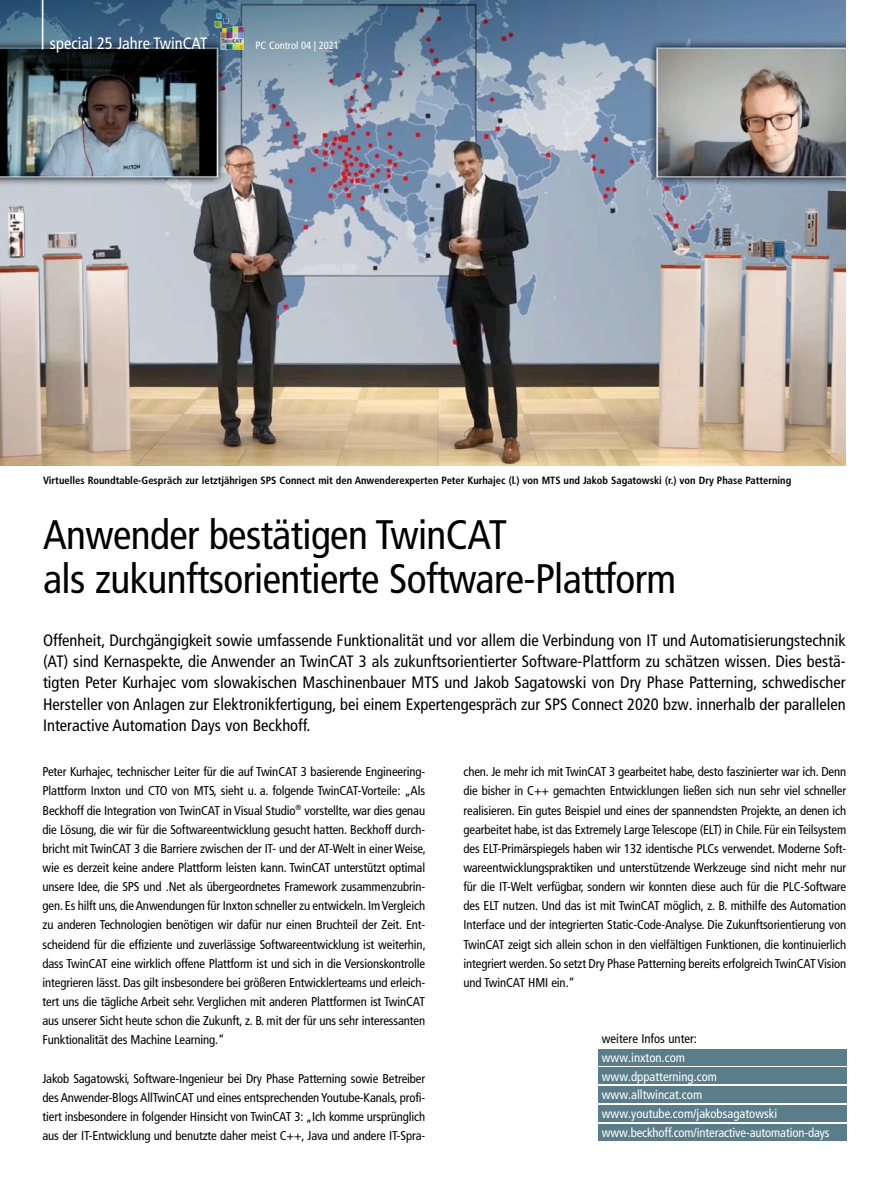
<style>
.page{position:relative;width:893px;height:1191px;background:#fff}
.page>*{position:absolute;margin:0;border:0;box-sizing:border-box;transform-origin:0 0}
.t1{font:300 condensed 61.8px "Frutiger LT Pro";color:#fff;scale:.49 1}
.t2{font:condensed 41.25px/44.1px "Frutiger LT Pro";letter-spacing:-.015em;color:#000}
.t3{font:condensed 16.5px/21.3px "Frutiger LT Pro";color:#000;text-align:justify}
.t4{font:condensed 16.5px "Frutiger LT Pro";color:#fff}
.t5{font:condensed 12.75px/19.2px "Frutiger LT Pro";letter-spacing:-.01em;color:#000;text-align:justify}
.t6{font:condensed 12.75px/18.8px "Frutiger LT Pro";color:#fff}
.t7{font:700 condensed 10.5px "Frutiger LT Pro";color:#000}
.t8{font:condensed 10.5px "Frutiger LT Pro";color:#fff}
</style>
<div class="page">
<img style="left:0;top:0;width:846px;height:465px">
<div style="left:598px;top:1049px;width:248px;height:16px;background:#5b7d8a"></div>
<div style="left:598px;top:1067px;width:248px;height:16px;background:#5b7d8a"></div>
<div style="left:598px;top:1086px;width:248px;height:16px;background:#5b7d8a"></div>
<div style="left:598px;top:1105px;width:248px;height:16px;background:#5b7d8a"></div>
<div style="left:598px;top:1124px;width:248px;height:16px;background:#5b7d8a"></div>
<img style="left:197px;top:6px;width:66px;height:66px">
<h1 class="t1" style="left:39px;top:-23px;width:15px">|</h1>
<p class="t4" style="left:50px;top:34px;width:159px">special 25 Jahre TwinCAT</p>
<p class="t8" style="left:256px;top:39px;width:85px">PC Control 04 | 2021</p>
<p class="t7" style="left:43px;top:474px;width:750px">Virtuelles Roundtable-Gespräch zur letztjährigen SPS Connect mit den Anwenderexperten Peter Kurhajec (l.) von MTS und Jakob Sagatowski (r.) von Dry Phase Patterning</p>
<h2 class="t2" style="left:43px;top:513px;width:635px">Anwender bestätigen TwinCAT<br>als zukunftsorientierte Software-Plattform</h2>
<p class="t3" style="left:43px;top:629px;width:804px">Offenheit, Durchgängigkeit sowie umfassende Funktionalität und vor allem die Verbindung von IT und Automatisierungstechnik (AT) sind Kernaspekte, die Anwender an TwinCAT 3 als zukunftsorientierter Software-Plattform zu schätzen wissen. Dies bestä&shy;tigten Peter Kurhajec vom slowakischen Maschinenbauer MTS und Jakob Sagatowski von Dry Phase Patterning, schwedischer Hersteller von Anlagen zur Elektronikfertigung, bei einem Expertengespräch zur SPS Connect 2020 bzw. innerhalb der parallelen Interactive Automation Days von Beckhoff.</p>
<p class="t5" style="left:43px;top:762px;width:385px">Peter Kurhajec, technischer Leiter für die auf TwinCAT 3 basierende Engineering-Plattform Inxton und CTO von MTS, sieht u. a. folgende TwinCAT-Vorteile: „Als Beckhoff die Integration von TwinCAT in Visual Studio<sup>®</sup> vorstellte, war dies genau die Lösung, die wir für die Softwareentwicklung gesucht hatten. Beckhoff durch&shy;bricht mit TwinCAT 3 die Barriere zwischen der IT- und der AT-Welt in einer Weise, wie es derzeit keine andere Plattform leisten kann. TwinCAT unterstützt optimal unsere Idee, die SPS und .Net als übergeordnetes Framework zusammenzubrin&shy;gen. Es hilft uns, die Anwendungen für Inxton schneller zu entwickeln. Im Vergleich zu anderen Technologien benötigen wir dafür nur einen Bruchteil der Zeit. Ent&shy;scheidend für die effiziente und zuverlässige Softwareentwicklung ist weiterhin, dass TwinCAT eine wirklich offene Plattform ist und sich in die Versionskontrolle integrieren lässt. Das gilt insbesondere bei größeren Entwicklerteams und erleich&shy;tert uns die tägliche Arbeit sehr. Verglichen mit anderen Plattformen ist TwinCAT aus unserer Sicht heute schon die Zukunft, z. B. mit der für uns sehr interessanten Funktionalität des Machine Learning.“</p>
<p class="t5" style="left:43px;top:1068px;width:384px">Jakob Sagatowski, Software-Ingenieur bei Dry Phase Patterning sowie Betreiber des Anwender-Blogs AllTwinCAT und eines entsprechenden Youtube-Kanals, profi&shy;tiert insbesondere in folgender Hinsicht von TwinCAT 3: „Ich komme ursprünglich aus der IT-Entwicklung und benutzte daher meist C++, Java und andere IT-Spra-</p>
<p class="t5" style="left:463px;top:762px;width:384px">chen. Je mehr ich mit TwinCAT 3 gearbeitet habe, desto faszinierter war ich. Denn die bisher in C++ gemachten Entwicklungen ließen sich nun sehr viel schneller realisieren. Ein gutes Beispiel und eines der spannendsten Projekte, an denen ich gearbeitet habe, ist das Extremely Large Telescope (ELT) in Chile. Für ein Teilsystem des ELT-Primärspiegels haben wir 132 identische PLCs verwendet. Moderne Soft&shy;wareentwicklungspraktiken und unterstützende Werkzeuge sind nicht mehr nur für die IT-Welt verfügbar, sondern wir konnten diese auch für die PLC-Software des ELT nutzen. Und das ist mit TwinCAT möglich, z. B. mithilfe des Automation Interface und der integrierten Static-Code-Analyse. Die Zukunftsorientierung von TwinCAT zeigt sich allein schon in den vielfältigen Funktionen, die kontinuierlich integriert werden. So setzt Dry Phase Patterning bereits erfolgreich TwinCAT Vision und TwinCAT HMI ein.“</p>
<p class="t5" style="left:602px;top:1029px;width:97px">weitere Infos unter:</p>
<p class="t6" style="left:602px;top:1048px;width:229px">www.inxton.com<br>www.dppatterning.com<br>www.alltwincat.com www.youtube.com/jakobsagatowski www.beckhoff.com/interactive-automation-days</p>
</div>
